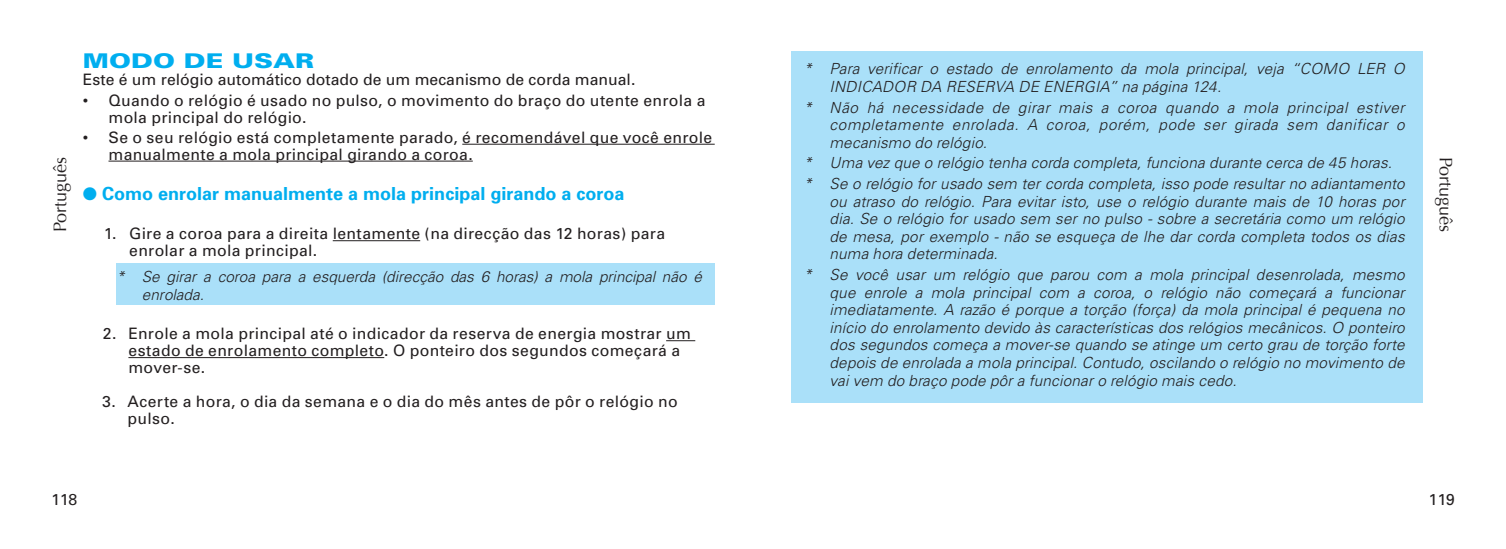
<style>
.page{position:relative;width:1506px;height:549px;background:#fff}
.page>*{position:absolute;margin:0;border:0;box-sizing:border-box;transform-origin:0 0}
.t1{font:900 20.25px "Univers";color:#00aeef;scale:1.3 1}
.t2{font:700 18px "Univers";color:#00aeef}
.t3{font:18px "Optima";color:#231f20}
.t4{font:15.75px/16.9px "Univers";letter-spacing:.02em;color:#231f20}
.t5{font:15.75px "Univers";color:#231f20}
.t6{font:italic 300 15.3px/17.6px "Univers";letter-spacing:.015em;color:#231f20}
</style>
<div class="page">
<div style="left:116px;top:263px;width:598px;height:42px;background:#aae0f9"></div>
<hr style="left:462px;top:144px;width:252px;height:1px;background:#231f20">
<hr style="left:108px;top:161px;width:365px;height:1px;background:#231f20">
<hr style="left:333px;top:240px;width:87px;height:1px;background:#231f20">
<svg style="left:666px;top:340px;width:29px;height:1px"></svg>
<hr style="left:128px;top:357px;width:256px;height:1px;background:#231f20">
<div style="left:791px;top:51px;width:631px;height:351px;background:#aae0f9"></div>
<p class="t3" style="left:50px;top:232px;width:77px;rotate:-90deg">Português</p>
<h1 class="t1" style="left:83px;top:49px;width:179px">MODO DE USAR</h1>
<p class="t5" style="left:83px;top:70px;width:554px">Este é um relógio automático dotado de um mecanismo de corda manual.</p>
<p class="t4" style="left:108px;top:92px;width:598px;text-indent:-26px">• Quando o relógio é usado no pulso, o movimento do braço do utente enrola a mola principal do relógio.</p>
<p class="t4" style="left:108px;top:129px;width:605px;text-indent:-26px">• Se o seu relógio está completamente parado, é recomendável que você enrole manualmente a mola principal girando a coroa.</p>
<p class="t2" style="left:83px;top:182px;width:543px">● Como enrolar manualmente a mola principal girando a coroa</p>
<p class="t4" style="left:129px;top:225px;width:537px;text-indent:-26px">1. Gire a coroa para a direita lentamente (na direcção das 12 horas) para enrolar a mola principal.</p>
<p class="t6" style="left:142px;top:268px;width:561px;text-indent:-26px">* Se girar a coroa para a esquerda (direcção das 6 horas) a mola principal não é enrolada.</p>
<p class="t4" style="left:128px;top:325px;width:564px;text-indent:-26px">2. Enrole a mola principal até o indicador da reserva de energia mostrar um estado de enrolamento completo. O ponteiro dos segundos começará a mover-se.</p>
<p class="t4" style="left:128px;top:393px;width:551px;text-indent:-26px">3. Acerte a hora, o dia da semana e o dia do mês antes de pôr o relógio no pulso.</p>
<p class="t4" style="left:51px;top:491px;width:28px">118</p>
<p class="t6" style="left:829px;top:60px;width:576px;text-indent:-26px">* Para verificar o estado de enrolamento da mola principal, veja “COMO LER O<br>INDICADOR DA RESERVA DE ENERGIA” na página 124.</p>
<p class="t6" style="left:829px;top:98px;width:576px;text-align:justify;text-indent:-26px">* Não há necessidade de girar mais a coroa quando a mola principal estiver completamente enrolada. A coroa, porém, pode ser girada sem danificar o mecanismo do relógio.</p>
<p class="t6" style="left:804px;top:153px;width:602px;line-height:20.7px">* Uma vez que o relógio tenha corda completa, funciona durante cerca de 45 horas.<br>* Se o relógio for usado sem ter corda completa, isso pode resultar no adiantamento</p>
<p class="t6" style="left:829px;top:192px;width:576px;text-align:justify">ou atraso do relógio. Para evitar isto, use o relógio durante mais de 10 horas por dia. Se o relógio for usado sem ser no pulso - sobre a secretária como um relógio de mesa, por exemplo - não se esqueça de lhe dar corda completa todos os dias numa hora determinada.</p>
<p class="t6" style="left:829px;top:266px;width:576px;text-align:justify;text-indent:-26px">* Se você usar um relógio que parou com a mola principal desenrolada, mesmo que enrole a mola principal com a coroa, o relógio não começará a funcionar imediatamente. A razão é porque a torção (força) da mola principal é pequena no início do enrolamento devido às características dos relógios mecânicos. O ponteiro dos segundos começa a mover-se quando se atinge um certo grau de torção forte depois de enrolada a mola principal. Contudo, oscilando o relógio no movimento de vai vem do braço pode pôr a funcionar o relógio mais cedo.</p>
<p class="t3" style="left:1456px;top:157px;width:77px;rotate:90deg">Português</p>
<p class="t4" style="left:1428px;top:491px;width:28px">119</p>
</div>
